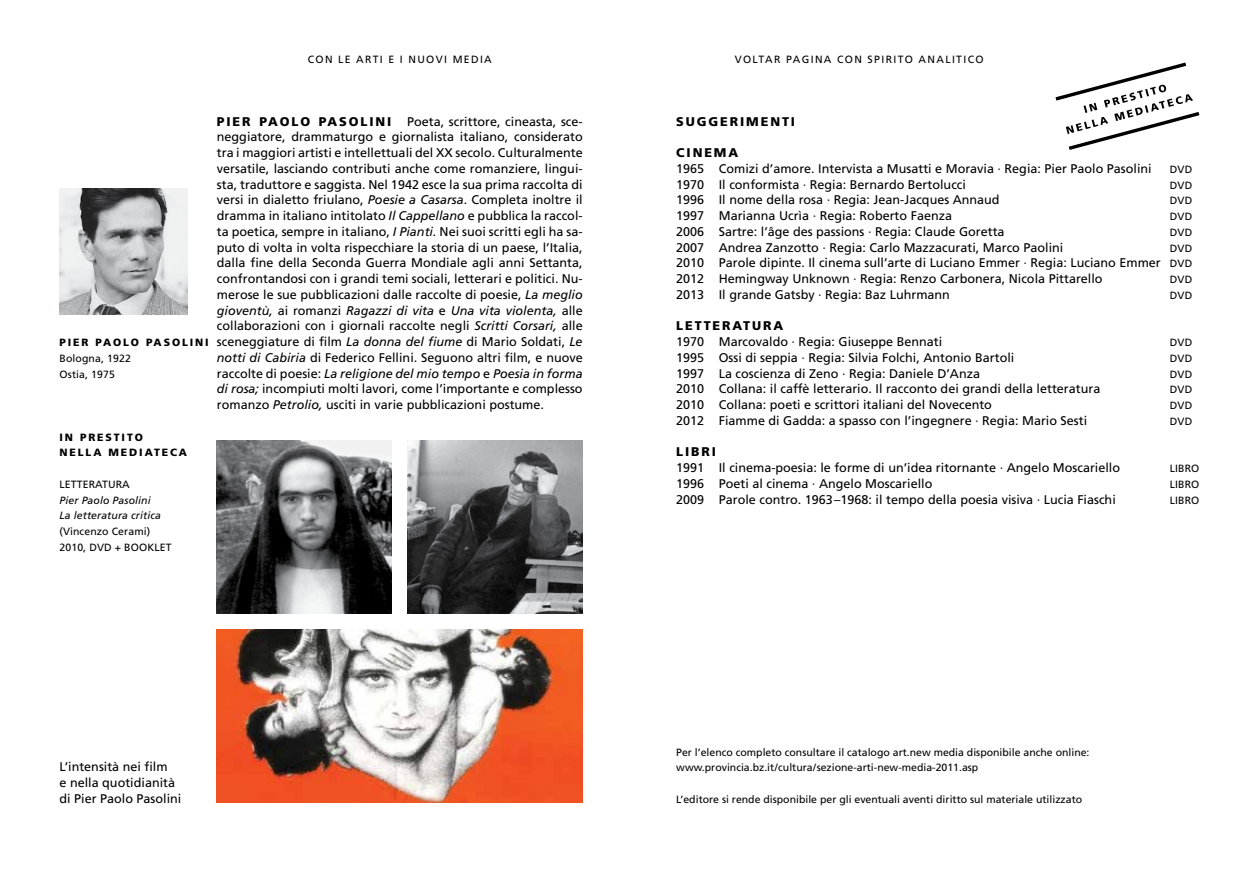
<style>
.page{position:relative;width:1259px;height:893px;background:#fff}
.page>*{position:absolute;margin:0;border:0;box-sizing:border-box;transform-origin:0 0}
.t1{font:12.6px/15.8px "Frutiger";color:#000}
.t2{font:900 12.6px "Frutiger";letter-spacing:.15em;color:#000}
.t3{font:10.5px/15.8px "Frutiger";color:#000}
.t4{font:10.5px "Frutiger";letter-spacing:.13em;color:#000}
.t5{font:900 10.5px/15.8px "Frutiger";letter-spacing:.18em;color:#000}
.t6{font:italic 10.5px/15.8px "Frutiger";letter-spacing:.01em;color:#000}
.s1{font-weight:900}
.s2{font-style:italic}
.s3{font-size:10.5px}
</style>
<div class="page">
<svg style="left:1055px;top:63px;width:144px;height:87px"></svg>
<img style="left:60px;top:189px;width:127px;height:126px">
<img style="left:408px;top:441px;width:175px;height:173px">
<img style="left:217px;top:441px;width:175px;height:173px">
<img style="left:217px;top:629px;width:366px;height:174px">
<p class="t4" style="left:308px;top:53px;width:186px">CON LE ARTI E I NUOVI MEDIA</p>
<p class="t4" style="left:734px;top:53px;width:250px">VOLTAR PAGINA CON SPIRITO ANALITICO</p>
<p class="t5" style="left:60px;top:334px;width:151px">PIER PAOLO PASOLINI</p>
<p class="t3" style="left:60px;top:350px;width:73px">Bologna, 1922<br>Ostia, 1975</p>
<p class="t5" style="left:60px;top:429px;width:129px">IN PRESTITO<br>NELLA MEDIATECA</p>
<p class="t3" style="left:60px;top:476px;width:72px">LETTERATURA</p>
<p class="t6" style="left:60px;top:492px;width:103px">Pier Paolo Pasolini<br>La letteratura critica</p>
<p class="t3" style="left:60px;top:523px;width:114px">(Vincenzo Cerami)<br>2010, DVD + BOOKLET</p>
<p class="t1" style="left:217px;top:113px;width:367px;text-align:justify"><span class="s1">PIER PAOLO PASOLINI</span> Poeta, scrittore, cineasta, sce&shy;neggiatore, drammaturgo e giornalista italiano, considerato tra i maggiori artisti e intellettuali del XX secolo. Culturalmente versatile, lasciando contributi anche come romanziere, lingui&shy;sta, traduttore e saggista. Nel 1942 esce la sua prima raccolta di versi in dialetto friulano, <span class="s2">Poesie a Casarsa</span>. Completa inoltre il dramma in italiano intitolato <span class="s2">Il Cappellano</span> e pubblica la raccol&shy;ta poetica, sempre in italiano, <span class="s2">I Pianti.</span> Nei suoi scritti egli ha sa&shy;puto di volta in volta rispecchiare la storia di un paese, l’Italia, dalla fine della Seconda Guerra Mondiale agli anni Settanta, confrontandosi con i grandi temi sociali, letterari e politici. Nu&shy;merose le sue pubblicazioni dalle raccolte di poesie, <span class="s2">La meglio gioventù,</span> ai romanzi <span class="s2">Ragazzi di vita</span> e <span class="s2">Una vita violenta,</span> alle collaborazioni con i giornali raccolte negli <span class="s2">Scritti Corsari,</span> alle sceneggiature di film <span class="s2">La donna del fiume</span> di Mario Soldati, <span class="s2">Le notti di Cabiria</span> di Federico Fellini. Seguono altri film, e nuove raccolte di poesie: <span class="s2">La religione del mio tempo</span> e <span class="s2">Poesia in forma di rosa;</span> incompiuti molti lavori, come l’importante e complesso romanzo <span class="s2">Petrolio,</span> usciti in varie pubblicazioni postume.</p>
<p class="t2" style="left:676px;top:114px;width:120px">SUGGERIMENTI</p>
<p class="t2" style="left:676px;top:145px;width:63px">CINEMA</p>
<p class="t1" style="left:676px;top:160px;width:477px">1965 Comizi d’amore. Intervista a Musatti e Moravia · Regia: Pier Paolo Pasolini</p>
<p class="t3" style="left:1170px;top:161px;width:24px">DVD</p>
<p class="t1" style="left:676px;top:176px;width:291px">1970 Il conformista · Regia: Bernardo Bertolucci</p>
<p class="t3" style="left:1170px;top:177px;width:24px">DVD</p>
<p class="t1" style="left:676px;top:192px;width:325px">1996 Il nome della rosa · Regia: Jean-Jacques Annaud</p>
<p class="t3" style="left:1170px;top:193px;width:24px">DVD</p>
<p class="t1" style="left:676px;top:208px;width:277px">1997 Marianna Ucrìa · Regia: Roberto Faenza</p>
<p class="t3" style="left:1170px;top:208px;width:24px">DVD</p>
<p class="t1" style="left:676px;top:223px;width:330px">2006 Sartre: l’âge des passions · Regia: Claude Goretta</p>
<p class="t3" style="left:1170px;top:224px;width:24px">DVD</p>
<p class="t1" style="left:676px;top:239px;width:389px">2007 Andrea Zanzotto · Regia: Carlo Mazzacurati, Marco Paolini</p>
<p class="t3" style="left:1170px;top:240px;width:24px">DVD</p>
<p class="t1" style="left:676px;top:255px;width:517px">2010 Parole dipinte. Il cinema sull’arte di Luciano Emmer · Regia: Luciano Emmer <span class="s3">DVD<br></span>2012 Hemingway Unknown · Regia: Renzo Carbonera, Nicola Pittarello</p>
<p class="t3" style="left:1170px;top:271px;width:24px">DVD</p>
<p class="t1" style="left:676px;top:286px;width:275px">2013 Il grande Gatsby · Regia: Baz Luhrmann</p>
<p class="t3" style="left:1170px;top:287px;width:24px">DVD</p>
<p class="t2" style="left:676px;top:318px;width:11px">LETTERATURA</p>
<p class="t1" style="left:676px;top:334px;width:267px">1970 Marcovaldo · Regia: Giuseppe Bennati</p>
<p class="t3" style="left:1170px;top:334px;width:24px">DVD</p>
<p class="t1" style="left:676px;top:349px;width:340px">1995 Ossi di seppia · Regia: Silvia Folchi, Antonio Bartoli</p>
<p class="t3" style="left:1170px;top:350px;width:24px">DVD</p>
<p class="t1" style="left:676px;top:365px;width:305px">1997 La coscienza di Zeno · Regia: Daniele D’Anza</p>
<p class="t3" style="left:1170px;top:366px;width:24px">DVD</p>
<p class="t1" style="left:676px;top:381px;width:425px">2010 Collana: il caffè letterario. Il racconto dei grandi della letteratura</p>
<p class="t3" style="left:1170px;top:382px;width:24px">DVD</p>
<p class="t1" style="left:676px;top:397px;width:317px">2010 Collana: poeti e scrittori italiani del Novecento</p>
<p class="t3" style="left:1170px;top:397px;width:24px">DVD</p>
<p class="t1" style="left:676px;top:412px;width:412px">2012 Fiamme di Gadda: a spasso con l’ingegnere · Regia: Mario Sesti</p>
<p class="t3" style="left:1170px;top:413px;width:24px">DVD</p>
<p class="t2" style="left:676px;top:444px;width:18px">LIBRI</p>
<p class="t1" style="left:676px;top:460px;width:445px">1991 Il cinema-poesia: le forme di un’idea ritornante · Angelo Moscariello</p>
<p class="t3" style="left:1170px;top:460px;width:31px">LIBRO</p>
<p class="t1" style="left:676px;top:475px;width:258px">1996 Poeti al cinema · Angelo Moscariello</p>
<p class="t3" style="left:1170px;top:476px;width:31px">LIBRO</p>
<p class="t1" style="left:676px;top:491px;width:441px">2009 Parole contro. 1963–1968: il tempo della poesia visiva · Lucia Fiaschi</p>
<p class="t3" style="left:1170px;top:492px;width:31px">LIBRO</p>
<p class="t1" style="left:60px;top:759px;width:123px">L’intensità nei film<br>e nella quotidianità di Pier Paolo Pasolini</p>
<p class="t3" style="left:676px;top:744px;width:415px">Per l’elenco completo consultare il catalogo art.new media disponibile anche online: www.provincia.bz.it/cultura/sezione-arti-new-media-2011.asp</p>
<p class="t3" style="left:676px;top:791px;width:407px">L’editore si rende disponibile per gli eventuali aventi diritto sul materiale utilizzato</p>
</div>
